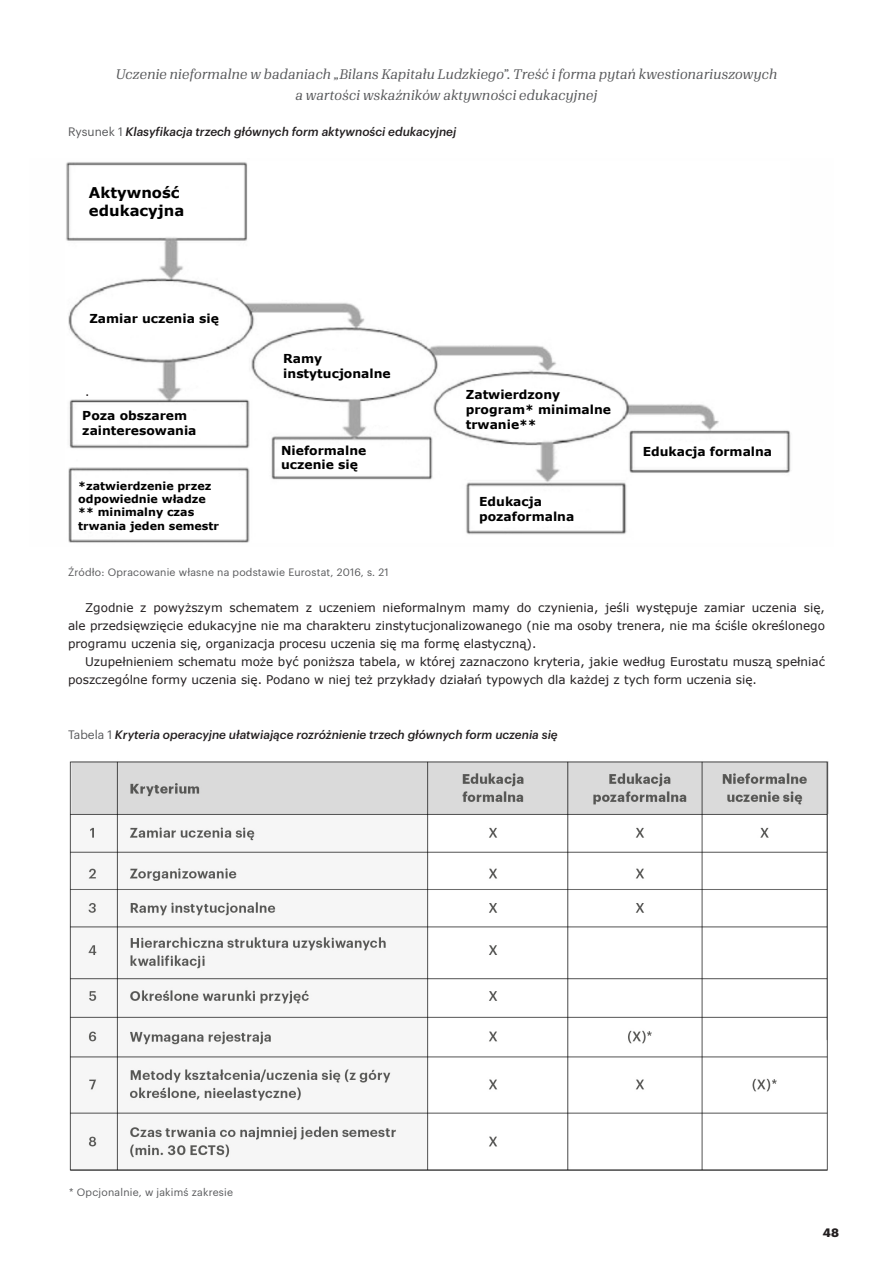
<style>
.page{position:relative;width:893px;height:1263px;background:#fff}
.page>*{position:absolute;margin:0;border:0;box-sizing:border-box;transform-origin:0 0}
.t1{font:700 14.85px/17.9px "Verdana";color:#000}
.t2{font:italic 13.5px/21px "Granger";letter-spacing:.02em;color:#57585a;text-align:center}
.t3{font:700 12.3px/14.9px "Verdana";color:#000}
.t4{font:12px/18px "Verdana";color:#231f20;text-align:justify}
.t5{font:italic 500 12px "Graphik";color:#231f20}
.t6{font:700 12px "Graphik";color:#231f20}
.t7{font:700 11.1px/13.4px "Verdana";color:#000}
.t8{font:10.5px "Graphik";letter-spacing:.02em;color:#57585a}
.s1{font-weight:400;font-style:normal;color:#57585a}
</style>
<div class="page">
<img style="left:66px;top:162px;width:723px;height:381px">
<img style="left:69px;top:761px;width:760px;height:410px">
<p class="t2" style="left:116px;top:63px;width:663px">Uczenie nieformalne w badaniach „Bilans Kapitału Ludzkiego”. Treść i forma pytań kwestionariuszowych a wartości wskaźników aktywności edukacyjnej</p>
<p class="t5" style="left:68px;top:122px;width:390px"><span class="s1">Rysunek 1</span> Klasyfikacja trzech głównych form aktywności edukacyjnej</p>
<p class="t1" style="left:89px;top:184px;width:97px">Aktywność edukacyjna</p>
<p class="t3" style="left:89px;top:311px;width:131px">Zamiar uczenia się</p>
<p class="t4" style="left:85px;top:383px;width:6px">.</p>
<p class="t3" style="left:82px;top:407px;width:116px;line-height:15.9px">Poza obszarem zainteresowania</p>
<p class="t7" style="left:78px;top:479px;width:142px">*zatwierdzenie przez odpowiednie władze ** minimalny czas trwania jeden semestr</p>
<p class="t3" style="left:283px;top:351px;width:109px">Ramy instytucjonalne</p>
<p class="t3" style="left:281px;top:443px;width:87px">Nieformalne uczenie się</p>
<p class="t3" style="left:466px;top:388px;width:147px">Zatwierdzony program* minimalne trwanie**</p>
<p class="t3" style="left:479px;top:495px;width:97px">Edukacja pozaformalna</p>
<p class="t3" style="left:643px;top:444px;width:131px">Edukacja formalna</p>
<p class="t8" style="left:68px;top:564px;width:322px">Źródło: Opracowanie własne na podstawie Eurostat, 2016, s. 21</p>
<p class="t4" style="left:68px;top:599px;width:758px;text-indent:17px">Zgodnie z powyższym schematem z uczeniem nieformalnym mamy do czynienia, jeśli występuje zamiar uczenia się, ale przedsięwzięcie edukacyjne nie ma charakteru zinstytucjonalizowanego (nie ma osoby trenera, nie ma ściśle określonego programu uczenia się, organizacja procesu uczenia się ma formę elastyczną).</p>
<p class="t4" style="left:68px;top:653px;width:758px;text-indent:17px">Uzupełnieniem schematu może być poniższa tabela, w której zaznaczono kryteria, jakie według Eurostatu muszą spełniać poszczególne formy uczenia się. Podano w niej też przykłady działań typowych dla każdej z tych form uczenia się.</p>
<p class="t5" style="left:68px;top:726px;width:491px"><span class="s1">Tabela 1</span> Kryteria operacyjne ułatwiające rozróżnienie trzech głównych form uczenia się</p>
<p class="t8" style="left:69px;top:1184px;width:165px">* Opcjonalnie, w jakimś zakresie</p>
<p class="t6" style="left:823px;top:1223px;width:18px">48</p>
</div>
